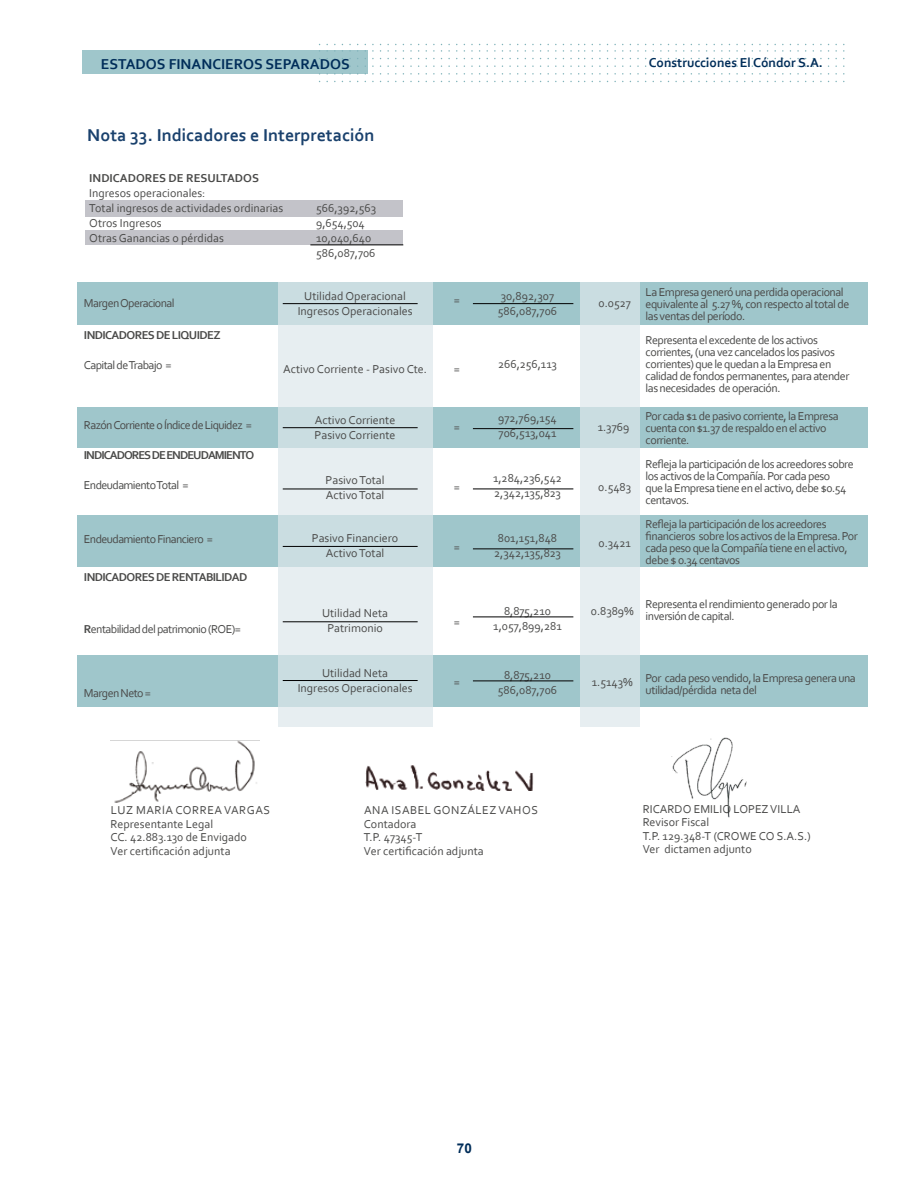
<style>
.page{position:relative;width:918px;height:1188px;background:#fff}
.page>*{position:absolute;margin:0;border:0;box-sizing:border-box;transform-origin:0 0}
.t1{font:700 18px "Corbel";color:#1a416d}
.t2{font:700 15px "Corbel";color:#002d59}
.t3{font:700 13.5px "Corbel";color:#002d59}
.t4{font:700 13.5px "Arial";color:#002d59}
.t5{font:12px/12px "Corbel";letter-spacing:-.04em;color:#4a4a49}
.t6{font:12px/15px "Corbel";color:#4a4a49}
.t7{font:700 12px "Corbel";letter-spacing:-.05em;color:#4a4a49}
.t8{font:700 12px "Corbel";letter-spacing:-.08em;color:#4a4a49}
.t9{font:700 12px "Corbel";color:#4a4a49}
.s1{font-weight:700}
</style>
<div class="page">
<div style="left:82px;top:51px;width:286px;height:23px;background:#9fc6cb"></div>
<div style="left:77px;top:515px;width:791px;height:51px;background:#9fc6cb"></div>
<div style="left:77px;top:656px;width:791px;height:51px;background:#9fc6cb"></div>
<div style="left:77px;top:407px;width:791px;height:41px;background:#9fc6cb"></div>
<div style="left:77px;top:282px;width:791px;height:43px;background:#9fc6cb"></div>
<svg style="left:279px;top:282px;width:154px;height:444px;background:#dae6e9"></svg>
<svg style="left:580px;top:282px;width:60px;height:444px;background:#dae6ea"></svg>
<div style="left:85px;top:200px;width:318px;height:16px;background:#c3c3c9"></div>
<div style="left:85px;top:230px;width:318px;height:15px;background:#c3c3c9"></div>
<hr style="left:310px;top:245px;width:93px;height:1px;background:#000">
<hr style="left:283px;top:303px;width:135px;height:1px;background:#000">
<hr style="left:473px;top:303px;width:100px;height:1px;background:#000">
<hr style="left:283px;top:427px;width:135px;height:1px;background:#000">
<hr style="left:283px;top:489px;width:135px;height:1px;background:#000">
<hr style="left:473px;top:489px;width:100px;height:1px;background:#000">
<hr style="left:283px;top:546px;width:135px;height:1px;background:#000">
<hr style="left:473px;top:548px;width:100px;height:1px;background:#000">
<hr style="left:283px;top:621px;width:135px;height:1px;background:#000">
<hr style="left:283px;top:680px;width:135px;height:1px;background:#000">
<hr style="left:473px;top:428px;width:100px;height:1px;background:#000">
<hr style="left:473px;top:617px;width:100px;height:1px;background:#000">
<hr style="left:473px;top:681px;width:100px;height:1px;background:#000">
<img style="left:365px;top:765px;width:169px;height:25px">
<img style="left:111px;top:740px;width:148px;height:63px">
<img style="left:671px;top:737px;width:76px;height:81px">
<p class="t2" style="left:101px;top:54px;width:250px">ESTADOS FINANCIEROS SEPARADOS</p>
<p class="t3" style="left:649px;top:54px;width:176px">Construcciones El Cóndor S.A.</p>
<h1 class="t1" style="left:87px;top:124px;width:289px">Nota 33. Indicadores e Interpretación</h1>
<p class="t9" style="left:89px;top:170px;width:171px">INDICADORES DE RESULTADOS</p>
<p class="t6" style="left:89px;top:185px;width:196px">Ingresos operacionales:<br>Total ingresos de actividades ordinarias<br>Otros Ingresos<br>Otras Ganancias o pérdidas</p>
<p class="t6" style="left:316px;top:200px;width:62px">566,392,563<br>9,654,504<br>10,040,640<br>586,087,706</p>
<p class="t5" style="left:84px;top:297px;width:92px">Margen Operacional</p>
<p class="t7" style="left:84px;top:328px;width:138px">INDICADORES DE LIQUIDEZ</p>
<p class="t5" style="left:84px;top:359px;width:89px">Capital de Trabajo =</p>
<p class="t5" style="left:84px;top:419px;width:170px">Razón Corriente o Índice de Liquidez =</p>
<p class="t8" style="left:84px;top:448px;width:172px">INDICADORES DE ENDEUDAMIENTO</p>
<p class="t5" style="left:84px;top:479px;width:106px">Endeudamiento Total =</p>
<p class="t5" style="left:84px;top:533px;width:130px">Endeudamiento Financiero =</p>
<p class="t7" style="left:84px;top:570px;width:165px">INDICADORES DE RENTABILIDAD</p>
<p class="t5" style="left:84px;top:622px;width:158px"><span class="s1">R</span>entabilidad del patrimonio (ROE)=</p>
<p class="t5" style="left:84px;top:686px;width:69px">Margen Neto =</p>
<p class="t6" style="left:298px;top:288px;width:116px;text-align:center">Utilidad Operacional<br>Ingresos Operacionales</p>
<p class="t6" style="left:283px;top:361px;width:145px">Activo Corriente - Pasivo Cte.</p>
<p class="t6" style="left:315px;top:412px;width:82px">Activo Corriente<br>Pasivo Corriente</p>
<p class="t6" style="left:326px;top:472px;width:61px">Pasivo Total<br>Activo Total</p>
<p class="t6" style="left:312px;top:530px;width:88px;text-align:center">Pasivo Financiero<br>Activo Total</p>
<p class="t6" style="left:322px;top:605px;width:68px;text-align:center">Utilidad Neta<br>Patrimonio</p>
<p class="t6" style="left:298px;top:665px;width:116px;text-align:center">Utilidad Neta<br>Ingresos Operacionales</p>
<p class="t5" style="left:454px;top:294px;width:8px">=</p>
<p class="t5" style="left:454px;top:362px;width:8px">=</p>
<p class="t5" style="left:454px;top:420px;width:8px">=</p>
<p class="t5" style="left:454px;top:480px;width:8px">=</p>
<p class="t5" style="left:454px;top:540px;width:8px">=</p>
<p class="t5" style="left:454px;top:615px;width:8px">=</p>
<p class="t5" style="left:454px;top:675px;width:8px">=</p>
<p class="t6" style="left:498px;top:288px;width:61px">30,892,307<br>586,087,706</p>
<p class="t6" style="left:498px;top:357px;width:60px">266,256,113</p>
<p class="t6" style="left:498px;top:410px;width:60px">972,769,154<br>706,513,041</p>
<p class="t6" style="left:493px;top:470px;width:70px">1,284,236,542<br>2,342,135,823</p>
<p class="t6" style="left:494px;top:530px;width:68px;text-align:center">801,151,848<br>2,342,135,823</p>
<p class="t6" style="left:493px;top:603px;width:70px;text-align:center">8,875,210<br>1,057,899,281</p>
<p class="t6" style="left:498px;top:667px;width:61px;text-align:center">8,875,210<br>586,087,706</p>
<p class="t5" style="left:599px;top:297px;width:34px">0.0527</p>
<p class="t5" style="left:598px;top:421px;width:33px">1.3769</p>
<p class="t5" style="left:598px;top:481px;width:34px">0.5483</p>
<p class="t5" style="left:599px;top:537px;width:34px">0.3421</p>
<p class="t5" style="left:591px;top:605px;width:45px">0.8389%</p>
<p class="t5" style="left:646px;top:285px;width:205px">La Empresa generó una perdida operacional equivalente al 5.27 %, con respecto al total de las ventas del período.</p>
<p class="t5" style="left:646px;top:333px;width:205px">Representa el excedente de los activos corrientes, (una vez cancelados los pasivos corrientes) que le quedan a la Empresa en calidad de fondos permanentes, para atender las necesidades de operación.</p>
<p class="t5" style="left:646px;top:410px;width:194px">Por cada $1 de pasivo corriente, la Empresa cuenta con $1.37 de respaldo en el activo corriente.</p>
<p class="t5" style="left:646px;top:458px;width:210px">Refleja la participación de los acreedores sobre los activos de la Compañía. Por cada peso<br>que la Empresa tiene en el activo, debe $0.54 centavos.</p>
<p class="t5" style="left:646px;top:518px;width:214px">Refleja la participación de los acreedores financieros sobre los activos de la Empresa. Por cada peso que la Compañía tiene en el activo, debe $ 0.34 centavos</p>
<p class="t5" style="left:646px;top:598px;width:193px">Representa el rendimiento generado por la inversión de capital.</p>
<p class="t5" style="left:592px;top:676px;width:42px">1.5143%</p>
<p class="t5" style="left:646px;top:672px;width:212px">Por cada peso vendido, la Empresa genera una utilidad/pérdida neta del</p>
<p class="t6" style="left:111px;top:803px;width:161px;line-height:13.5px">LUZ MARÍA CORREA VARGAS<br>Representante Legal<br>CC. 42.883.130 de Envigado<br>Ver certificación adjunta</p>
<p class="t6" style="left:364px;top:803px;width:176px;line-height:13.5px">ANA ISABEL GONZÁLEZ VAHOS<br>Contadora<br>T.P. 47345-T<br>Ver certificación adjunta</p>
<p class="t6" style="left:643px;top:802px;width:170px;line-height:13.5px">RICARDO EMILIO LOPEZ VILLA<br>Revisor Fiscal<br>T.P. 129.348-T (CROWE CO S.A.S.)<br>Ver dictamen adjunto</p>
<p class="t4" style="left:457px;top:1139px;width:17px">70</p>
</div>
